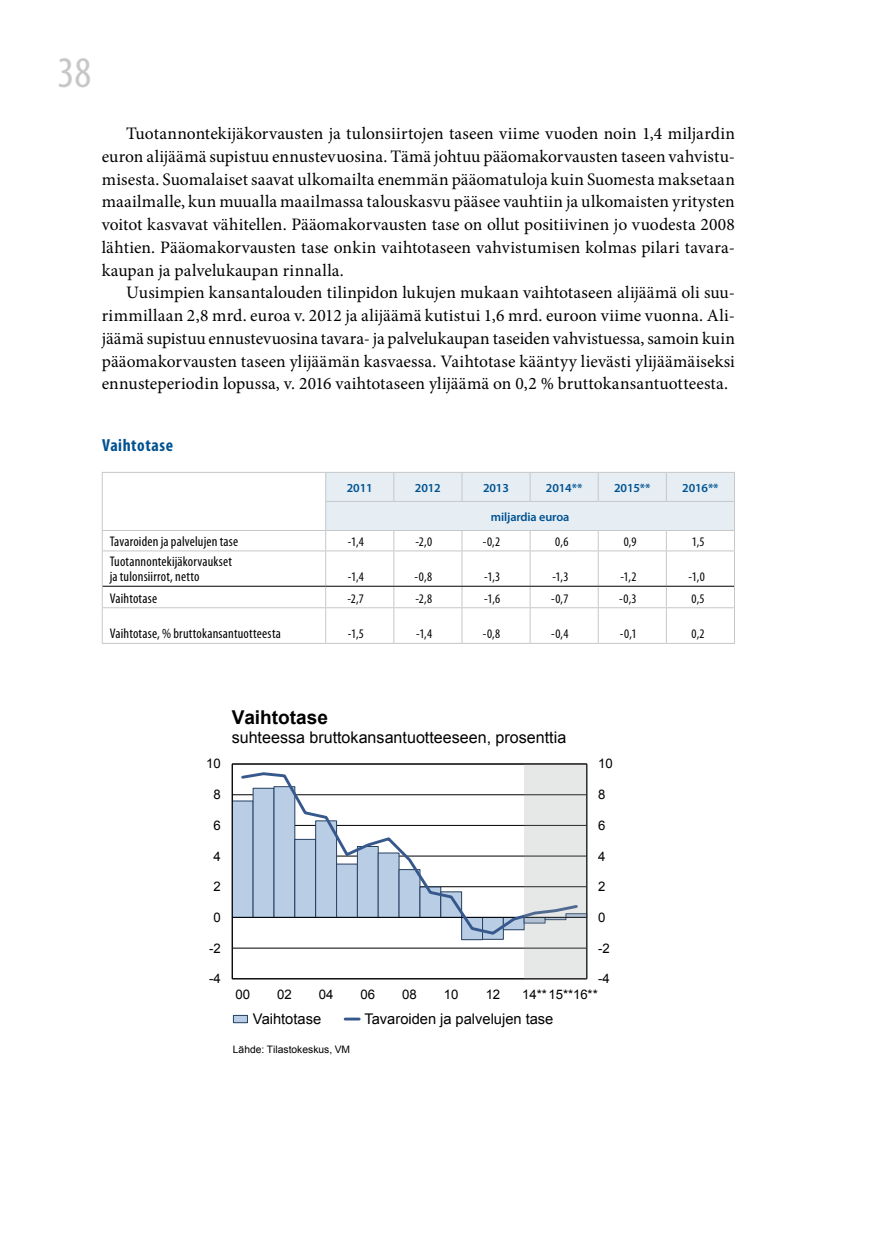
<style>
.page{position:relative;width:874px;height:1241px;background:#fff}
.page>*{position:absolute;margin:0;border:0;box-sizing:border-box;transform-origin:0 0}
.t1{font:condensed 43.75px "Myriad Pro";color:#c6c7c8}
.t2{font:700 19.07px "Arial";color:#000}
.t3{font:17.5px/22.8px "Minion Pro";letter-spacing:.01em;color:#000;text-align:justify}
.t4{font:700 condensed 17.5px "Myriad Pro";letter-spacing:.03em;color:#005291}
.t5{font:16.1px "Arial";color:#000}
.t6{font:14.7px "Arial";color:#000}
.t7{font:condensed 14px/14.9px "Myriad Pro";letter-spacing:.015em;color:#000}
.t8{font:condensed 13.12px "Myriad Pro";color:#000}
.t9{font:13.12px "Arial";letter-spacing:-.005em;color:#000}
.t10{font:600 12.25px "Myriad Pro";letter-spacing:-.01em;color:#005291}
.t11{font:10.33px "Arial";color:#000}
</style>
<div class="page">
<hr style="left:102px;top:530px;width:223px;height:1px;background:#c6c7c8">
<hr style="left:102px;top:551px;width:1px;height:35px;background:#c6c7c8">
<hr style="left:102px;top:550px;width:223px;height:1px;background:#c6c7c8">
<hr style="left:325px;top:551px;width:1px;height:34px;background:#c6c7c8">
<hr style="left:325px;top:550px;width:68px;height:1px;background:#c6c7c8">
<hr style="left:393px;top:551px;width:1px;height:34px;background:#c6c7c8">
<hr style="left:393px;top:550px;width:68px;height:1px;background:#c6c7c8">
<hr style="left:461px;top:551px;width:1px;height:34px;background:#c6c7c8">
<hr style="left:461px;top:550px;width:69px;height:1px;background:#c6c7c8">
<hr style="left:529px;top:551px;width:1px;height:34px;background:#c6c7c8">
<hr style="left:530px;top:550px;width:68px;height:1px;background:#c6c7c8">
<hr style="left:597px;top:551px;width:1px;height:34px;background:#c6c7c8">
<hr style="left:665px;top:551px;width:1px;height:34px;background:#c6c7c8">
<hr style="left:733px;top:551px;width:1px;height:35px;background:#c6c7c8">
<hr style="left:598px;top:550px;width:68px;height:1px;background:#c6c7c8">
<hr style="left:666px;top:550px;width:68px;height:1px;background:#c6c7c8">
<svg style="left:102px;top:586px;width:1px;height:21px"></svg>
<hr style="left:103px;top:585px;width:222px;height:1px;background:#000">
<hr style="left:102px;top:472px;width:223px;height:1px;background:#c6c7c8">
<svg style="left:102px;top:473px;width:1px;height:77px"></svg>
<svg style="left:325px;top:586px;width:1px;height:21px"></svg>
<svg style="left:393px;top:586px;width:1px;height:21px"></svg>
<hr style="left:325px;top:585px;width:68px;height:1px;background:#000">
<svg style="left:461px;top:586px;width:1px;height:21px"></svg>
<hr style="left:393px;top:585px;width:68px;height:1px;background:#000">
<svg style="left:325px;top:472px;width:409px;height:78px"></svg>
<svg style="left:529px;top:586px;width:1px;height:21px"></svg>
<hr style="left:461px;top:585px;width:69px;height:1px;background:#000">
<svg style="left:597px;top:586px;width:1px;height:21px"></svg>
<hr style="left:530px;top:585px;width:68px;height:1px;background:#000">
<hr style="left:598px;top:585px;width:68px;height:1px;background:#000">
<hr style="left:666px;top:585px;width:67px;height:1px;background:#000">
<hr style="left:102px;top:608px;width:1px;height:35px;background:#c6c7c8">
<hr style="left:102px;top:607px;width:223px;height:1px;background:#c6c7c8">
<hr style="left:102px;top:643px;width:223px;height:1px;background:#c6c7c8">
<hr style="left:325px;top:608px;width:1px;height:35px;background:#c6c7c8">
<hr style="left:325px;top:607px;width:68px;height:1px;background:#c6c7c8">
<hr style="left:325px;top:643px;width:68px;height:1px;background:#c6c7c8">
<hr style="left:393px;top:608px;width:1px;height:35px;background:#c6c7c8">
<hr style="left:393px;top:607px;width:68px;height:1px;background:#c6c7c8">
<hr style="left:393px;top:643px;width:68px;height:1px;background:#c6c7c8">
<hr style="left:461px;top:608px;width:1px;height:35px;background:#c6c7c8">
<hr style="left:461px;top:607px;width:69px;height:1px;background:#c6c7c8">
<hr style="left:461px;top:643px;width:69px;height:1px;background:#c6c7c8">
<hr style="left:529px;top:608px;width:1px;height:35px;background:#c6c7c8">
<hr style="left:530px;top:607px;width:68px;height:1px;background:#c6c7c8">
<hr style="left:530px;top:643px;width:68px;height:1px;background:#c6c7c8">
<hr style="left:597px;top:608px;width:1px;height:35px;background:#c6c7c8">
<hr style="left:665px;top:608px;width:1px;height:35px;background:#c6c7c8">
<hr style="left:733px;top:608px;width:1px;height:35px;background:#c6c7c8">
<hr style="left:598px;top:607px;width:68px;height:1px;background:#c6c7c8">
<hr style="left:666px;top:607px;width:68px;height:1px;background:#c6c7c8">
<hr style="left:598px;top:643px;width:68px;height:1px;background:#c6c7c8">
<hr style="left:666px;top:643px;width:68px;height:1px;background:#c6c7c8">
<hr style="left:232px;top:978px;width:354px;height:1px;background:#000">
<hr style="left:232px;top:947px;width:354px;height:1px;background:#000">
<hr style="left:232px;top:794px;width:354px;height:1px;background:#000">
<div style="left:232px;top:800px;width:21px;height:117px;background:#b9cde5"></div>
<div style="left:461px;top:917px;width:21px;height:22px;background:#b9cde5"></div>
<div style="left:461px;top:916px;width:21px;height:24px;border:1px solid #254061"></div>
<div style="left:482px;top:917px;width:21px;height:22px;background:#b9cde5"></div>
<hr style="left:586px;top:763px;width:1px;height:215px;background:#000">
<hr style="left:232px;top:763px;width:1px;height:215px;background:#000">
<hr style="left:232px;top:916px;width:354px;height:1px;background:#000">
<svg style="left:239px;top:772px;width:284px;height:164px"></svg>
<div style="left:233px;top:1015px;width:14px;height:7px;background:#b9cde5"></div>
<div style="left:233px;top:1014px;width:15px;height:8px;border:1px solid #254061"></div>
<hr style="left:345px;top:1017px;width:14px;height:3px;background:#36588c">
<div style="left:523px;top:764px;width:63px;height:214px;background:#9d9ea0;opacity:.25"></div>
<h1 class="t1" style="left:58px;top:46px;width:35px">38</h1>
<p class="t3" style="left:102px;top:122px;width:634px;text-indent:25px">Tuotannontekijäkorvausten ja tulonsiirtojen taseen viime vuoden noin 1,4 miljardin euron alijäämä supistuu ennustevuosina. Tämä johtuu pääomakorvausten taseen vahvistu&shy;misesta. Suomalaiset saavat ulkomailta enemmän pääomatuloja kuin Suomesta maksetaan maailmalle, kun muualla maailmassa talouskasvu pääsee vauhtiin ja ulkomaisten yritysten voitot kasvavat vähitellen. Pääomakorvausten tase on ollut positiivinen jo vuodesta 2008 lähtien. Pääomakorvausten tase onkin vaihtotaseen vahvistumisen kolmas pilari tavara&shy;kaupan ja palvelukaupan rinnalla.</p>
<p class="t3" style="left:102px;top:281px;width:634px;text-indent:24px">Uusimpien kansantalouden tilinpidon lukujen mukaan vaihtotaseen alijäämä oli suu&shy;rimmillaan 2,8 mrd. euroa v. 2012 ja alijäämä kutistui 1,6 mrd. euroon viime vuonna. Ali&shy;jäämä supistuu ennustevuosina tavara- ja palvelukaupan taseiden vahvistuessa, samoin kuin pääomakorvausten taseen ylijäämän kasvaessa. Vaihtotase kääntyy lievästi ylijäämäiseksi ennusteperiodin lopussa, v. 2016 vaihtotaseen ylijäämä on 0,2 % bruttokansantuotteesta.</p>
<p class="t4" style="left:102px;top:434px;width:72px">Vaihtotase</p>
<p class="t10" style="left:346px;top:479px;width:27px">2011</p>
<p class="t10" style="left:415px;top:479px;width:27px">2012</p>
<p class="t10" style="left:483px;top:479px;width:27px">2013</p>
<p class="t10" style="left:545px;top:479px;width:38px">2014**</p>
<p class="t10" style="left:613px;top:479px;width:38px">2015**</p>
<p class="t10" style="left:682px;top:479px;width:38px">2016**</p>
<p class="t10" style="left:490px;top:508px;width:80px">miljardia euroa</p>
<p class="t7" style="left:110px;top:533px;width:130px">Tavaroiden ja palvelujen tase</p>
<p class="t8" style="left:348px;top:533px;width:18px">-1,4</p>
<p class="t8" style="left:415px;top:533px;width:18px">-2,0</p>
<p class="t8" style="left:482px;top:533px;width:19px">-0,2</p>
<p class="t8" style="left:555px;top:533px;width:15px">0,6</p>
<p class="t8" style="left:623px;top:533px;width:14px">0,9</p>
<p class="t8" style="left:691px;top:533px;width:14px">1,5</p>
<p class="t7" style="left:110px;top:554px;width:124px">Tuotannontekijäkorvaukset ja tulonsiirrot, netto</p>
<p class="t8" style="left:348px;top:569px;width:18px">-1,4</p>
<p class="t8" style="left:414px;top:569px;width:19px">-0,8</p>
<p class="t8" style="left:484px;top:569px;width:18px">-1,3</p>
<p class="t8" style="left:552px;top:569px;width:18px">-1,3</p>
<p class="t8" style="left:620px;top:569px;width:18px">-1,2</p>
<p class="t8" style="left:688px;top:569px;width:18px">-1,0</p>
<p class="t7" style="left:110px;top:590px;width:49px">Vaihtotase</p>
<p class="t8" style="left:347px;top:590px;width:18px">-2,7</p>
<p class="t8" style="left:415px;top:590px;width:18px">-2,8</p>
<p class="t8" style="left:484px;top:590px;width:18px">-1,6</p>
<p class="t8" style="left:551px;top:590px;width:19px">-0,7</p>
<p class="t8" style="left:619px;top:590px;width:19px">-0,3</p>
<p class="t8" style="left:691px;top:590px;width:15px">0,5</p>
<p class="t7" style="left:110px;top:626px;width:173px">Vaihtotase, % bruttokansantuotteesta</p>
<p class="t8" style="left:348px;top:626px;width:18px">-1,5</p>
<p class="t8" style="left:416px;top:626px;width:18px">-1,4</p>
<p class="t8" style="left:482px;top:626px;width:19px">-0,8</p>
<p class="t8" style="left:551px;top:626px;width:19px">-0,4</p>
<p class="t8" style="left:619px;top:626px;width:18px">-0,1</p>
<p class="t8" style="left:691px;top:626px;width:15px">0,2</p>
<p class="t2" style="left:231px;top:704px;width:98px">Vaihtotase</p>
<p class="t5" style="left:231px;top:726px;width:336px">suhteessa bruttokansantuotteeseen, prosenttia</p>
<p class="t9" style="left:206px;top:755px;width:16px">10</p>
<p class="t9" style="left:598px;top:755px;width:16px">10</p>
<p class="t9" style="left:213px;top:785px;width:9px">8</p>
<p class="t9" style="left:598px;top:785px;width:9px">8</p>
<p class="t9" style="left:213px;top:816px;width:9px">6</p>
<p class="t9" style="left:598px;top:816px;width:9px">6</p>
<p class="t9" style="left:213px;top:847px;width:9px">4</p>
<p class="t9" style="left:598px;top:847px;width:9px">4</p>
<p class="t9" style="left:213px;top:877px;width:9px">2</p>
<p class="t9" style="left:598px;top:877px;width:9px">2</p>
<p class="t9" style="left:213px;top:908px;width:9px">0</p>
<p class="t9" style="left:598px;top:908px;width:9px">0</p>
<p class="t9" style="left:209px;top:939px;width:13px">-2</p>
<p class="t9" style="left:598px;top:939px;width:13px">-2</p>
<p class="t9" style="left:209px;top:969px;width:13px">-4</p>
<p class="t9" style="left:598px;top:969px;width:13px">-4</p>
<p class="t9" style="left:235px;top:985px;width:16px">00</p>
<p class="t9" style="left:277px;top:985px;width:16px">02</p>
<p class="t9" style="left:318px;top:985px;width:16px">04</p>
<p class="t9" style="left:360px;top:985px;width:16px">06</p>
<p class="t9" style="left:402px;top:985px;width:16px">08</p>
<p class="t9" style="left:444px;top:985px;width:16px">10</p>
<p class="t9" style="left:485px;top:985px;width:16px">12</p>
<p class="t9" style="left:522px;top:985px;width:77px">14** 15**16**</p>
<p class="t6" style="left:253px;top:1009px;width:70px">Vaihtotase</p>
<p class="t6" style="left:364px;top:1009px;width:190px">Tavaroiden ja palvelujen tase</p>
<p class="t11" style="left:233px;top:1042px;width:119px">Lähde: Tilastokeskus, VM</p>
</div>
